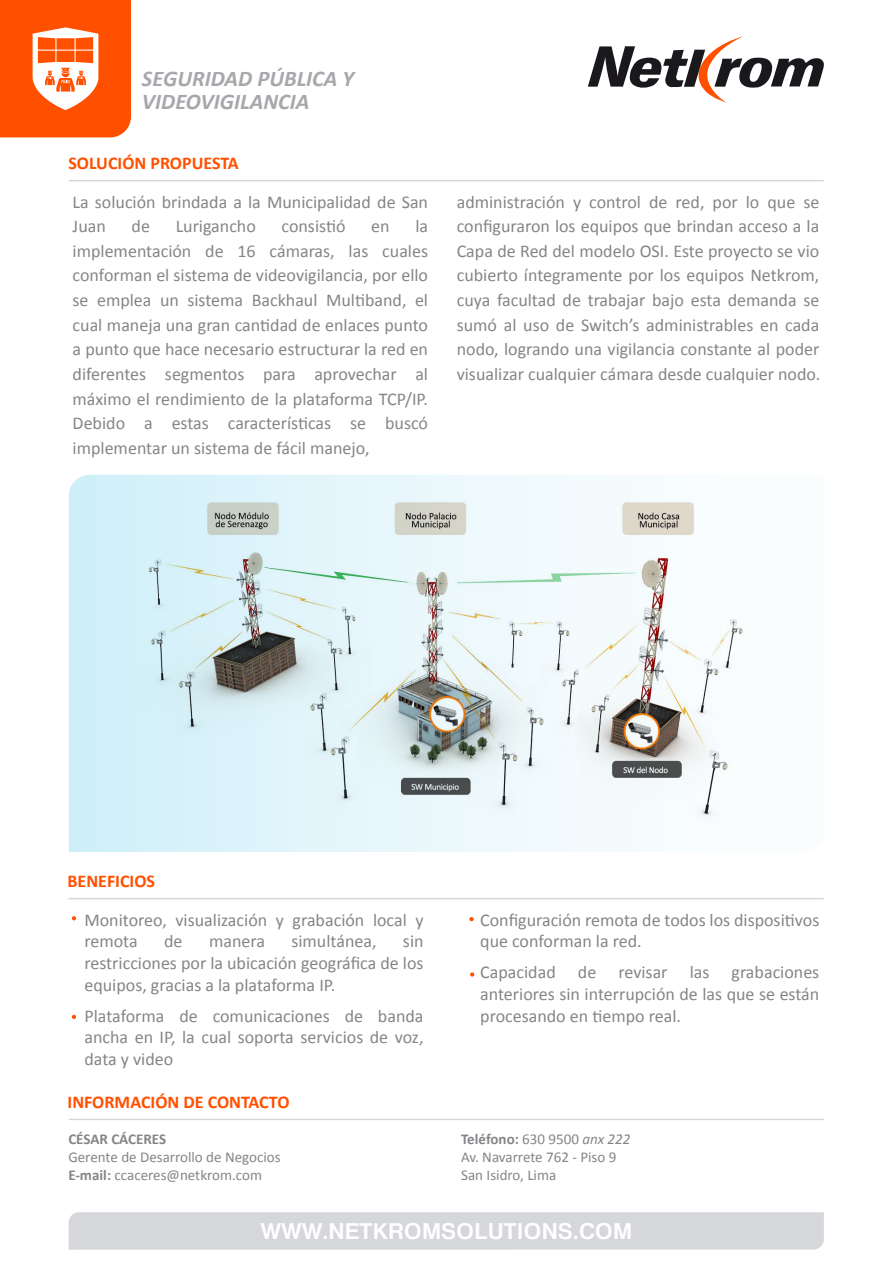
<style>
.page{position:relative;width:893px;height:1263px;background:#fff}
.page>*{position:absolute;margin:0;border:0;box-sizing:border-box;transform-origin:0 0}
.t1{font:italic 700 22.5px/22.5px "Calibri";color:#a8a7ac}
.t2{font:600 22.05px "Heldustry FTV Basic";letter-spacing:.02em;color:#fff}
.t3{font:18px/24.6px "Calibri";color:#868488;text-align:justify}
.t4{font:700 18px "Calibri";color:#ff5000}
.t5{font:15px/18px "Calibri";color:#868488}
.t6{font:700 15px "Calibri";color:#868488}
.s1{font-weight:700}
.s2{font-style:italic}
</style>
<div class="page">
<div style="left:69px;top:475px;width:66px;height:377px;background:#d0eff9"></div>
<img style="left:135px;top:474px;width:608px;height:378px">
<svg style="left:72px;top:916px;width:4px;height:4px"></svg>
<svg style="left:72px;top:1015px;width:4px;height:4px"></svg>
<svg style="left:469px;top:917px;width:5px;height:4px"></svg>
<svg style="left:470px;top:972px;width:4px;height:5px"></svg>
<hr style="left:69px;top:180px;width:755px;height:1px;background:#d6d7db">
<hr style="left:69px;top:898px;width:755px;height:1px;background:#d6d7db">
<hr style="left:69px;top:1118px;width:755px;height:2px;background:#d6d7db">
<svg style="left:0;top:0;width:131px;height:137px;background:#ff6c2a"></svg>
<svg style="left:588px;top:36px;width:236px;height:67px"></svg>
<div style="left:69px;top:1212px;width:755px;height:38px;background:#d6d7db"></div>
<p class="t1" style="left:142px;top:68px;width:214px">SEGURIDAD PÚBLICA Y<br>VIDEOVIGILANCIA</p>
<p class="t4" style="left:68px;top:152px;width:172px">SOLUCIÓN PROPUESTA</p>
<p class="t3" style="left:73px;top:189px;width:357px">La solución brindada a la Municipalidad de San<br>Juan</p>
<p class="t3" style="left:132px;top:214px;width:20px">de</p>
<p class="t3" style="left:176px;top:214px;width:82px">Lurigancho</p>
<p class="t3" style="left:282px;top:214px;width:65px">consistió</p>
<p class="t3" style="left:371px;top:214px;width:20px">en</p>
<p class="t3" style="left:73px;top:214px;width:357px;text-indent:343px">la implementación de 16 cámaras, las cuales conforman el sistema de videovigilancia, por ello se emplea un sistema Backhaul Multiband, el cual maneja una gran cantidad de enlaces punto a punto que hace necesario estructurar la red en diferentes segmentos para aprovechar al máximo el rendimiento de la plataforma TCP/IP.<br>Debido a estas características se buscó implementar un sistema de fácil manejo,</p>
<p class="t3" style="left:457px;top:189px;width:365px">administración y control de red, por lo que se configuraron los equipos que brindan acceso a la Capa de Red del modelo OSI. Este proyecto se vio cubierto íntegramente por los equipos Netkrom, cuya facultad de trabajar bajo esta demanda se sumó al uso de Switch’s administrables en cada nodo, logrando una vigilancia constante al poder visualizar cualquier cámara desde cualquier nodo.</p>
<p class="t4" style="left:68px;top:869px;width:89px">BENEFICIOS</p>
<p class="t3" style="left:84px;top:909px;width:341px;line-height:21.6px">Monitoreo, visualización y grabación local y remota</p>
<p class="t3" style="left:164px;top:929px;width:20px">de</p>
<p class="t3" style="left:209px;top:929px;width:57px">manera</p>
<p class="t3" style="left:291px;top:929px;width:87px">simultánea,</p>
<p class="t3" style="left:84px;top:930px;width:341px;line-height:21.6px;text-indent:319px">sin restricciones por la ubicación geográfica de los equipos, gracias a la plataforma IP.</p>
<p class="t3" style="left:84px;top:1005px;width:341px;line-height:21.6px">Plataforma de comunicaciones de banda ancha en IP, la cual soporta servicios de voz, data y video</p>
<p class="t4" style="left:68px;top:1090px;width:223px">INFORMACIÓN DE CONTACTO</p>
<p class="t6" style="left:68px;top:1130px;width:99px">CÉSAR CÁCERES</p>
<p class="t5" style="left:68px;top:1148px;width:214px">Gerente de Desarrollo de Negocios<br><span class="s1">E-mail:</span> ccaceres@netkrom.com</p>
<p class="t3" style="left:480px;top:909px;width:341px;line-height:21.6px">Configuración remota de todos los dispositivos que conforman la red.</p>
<p class="t3" style="left:480px;top:962px;width:341px;line-height:21.6px">Capacidad de revisar las grabaciones anteriores sin interrupción de las que se están procesando en tiempo real.</p>
<p class="t5" style="left:461px;top:1130px;width:171px"><span class="s1">Teléfono:</span> 630 9500 <span class="s2">anx 222<br></span>Av. Navarrete 762 - Piso 9<br>San Isidro, Lima</p>
<p class="t2" style="left:261px;top:1218px;width:372px">WWW.NETKROMSOLUTIONS.COM</p>
</div>
